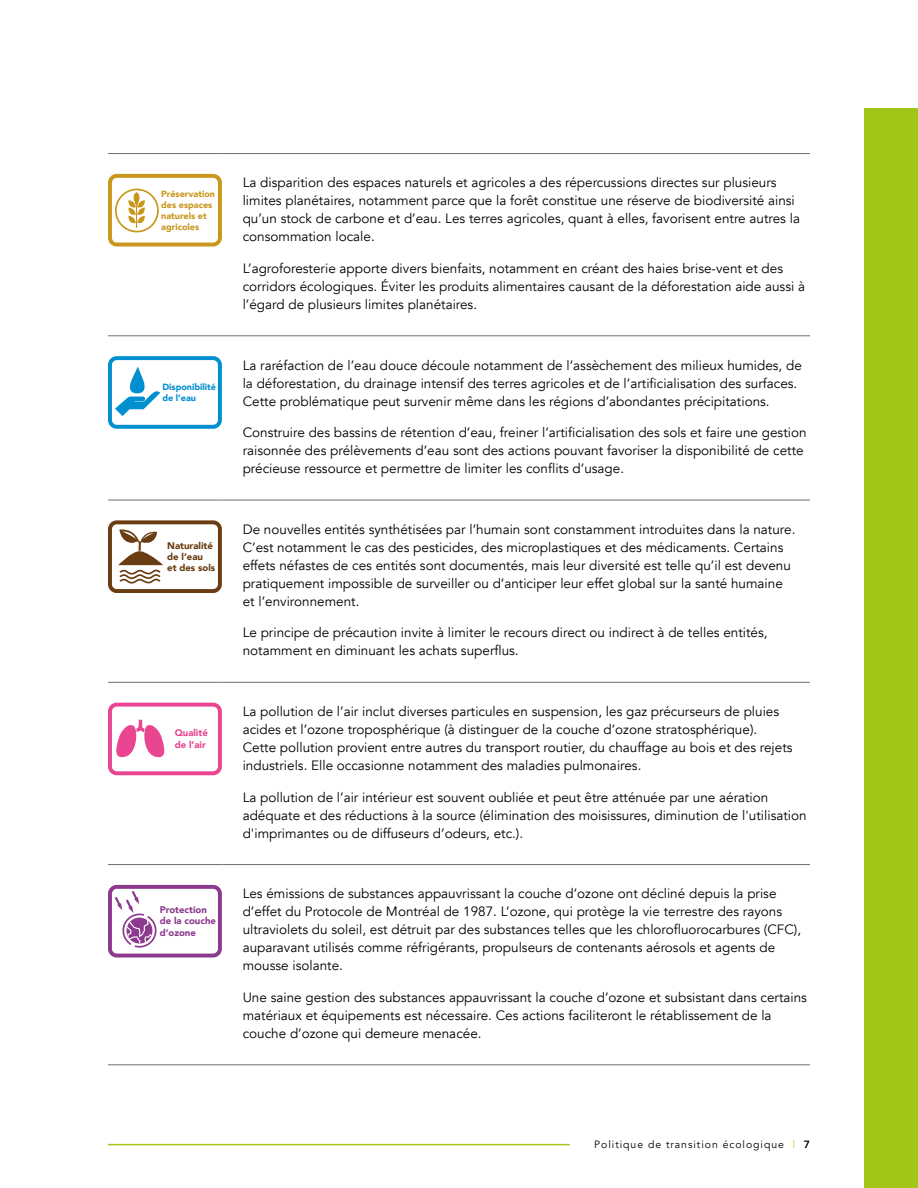
<style>
.page{position:relative;width:918px;height:1188px;background:#fff}
.page>*{position:absolute;margin:0;border:0;box-sizing:border-box;transform-origin:0 0}
.t1{font:13.5px/18px "Avenir";color:#000}
.t2{font:10.5px "Avenir";letter-spacing:.09em;color:#000}
.t3{font:900 9.6px/11.4px "Avenir";color:#8c3a8e}
.t4{font:900 9.6px/11.4px "Avenir";color:#693c11}
.t5{font:900 9.6px/11.4px "Avenir";color:#e94591}
.t6{font:900 9px/10.8px "Avenir";color:#c8971b}
.t7{font:900 9px/10.8px "Avenir";color:#008fcf}
.s1{color:#a2c617}
.s2{font-weight:800}
</style>
<div class="page">
<div style="left:864px;top:108px;width:54px;height:1080px;background:#a2c617"></div>
<hr style="left:108px;top:1144px;width:462px;height:1px;background:#a2c617">
<hr style="left:108px;top:336px;width:114px;height:1px;background:#706f6f">
<hr style="left:108px;top:500px;width:114px;height:1px;background:#706f6f">
<hr style="left:108px;top:682px;width:114px;height:1px;background:#706f6f">
<hr style="left:108px;top:864px;width:114px;height:1px;background:#706f6f">
<hr style="left:222px;top:153px;width:588px;height:1px;background:#706f6f">
<hr style="left:222px;top:336px;width:588px;height:1px;background:#706f6f">
<hr style="left:222px;top:500px;width:588px;height:1px;background:#706f6f">
<hr style="left:222px;top:682px;width:588px;height:1px;background:#706f6f">
<hr style="left:222px;top:864px;width:588px;height:1px;background:#706f6f">
<hr style="left:222px;top:1065px;width:588px;height:1px;background:#706f6f">
<hr style="left:108px;top:153px;width:114px;height:1px;background:#706f6f">
<hr style="left:108px;top:1065px;width:114px;height:1px;background:#706f6f">
<div style="left:108px;top:174px;width:114px;height:72px;border:4px solid #c8971b;border-radius:7px"></div>
<svg style="left:128px;top:192px;width:17px;height:37px"></svg>
<div style="left:115px;top:189px;width:44px;height:43px;border:2px solid #c8971b;border-radius:50%"></div>
<div style="left:108px;top:356px;width:114px;height:73px;border:4px solid #008fcf;border-radius:7px"></div>
<svg style="left:115px;top:367px;width:45px;height:49px"></svg>
<div style="left:108px;top:520px;width:114px;height:73px;border:4px solid #693c11;border-radius:7px"></div>
<svg style="left:118px;top:529px;width:45px;height:55px"></svg>
<div style="left:108px;top:703px;width:114px;height:72px;border:4px solid #e94591;border-radius:7px"></div>
<svg style="left:116px;top:719px;width:49px;height:39px"></svg>
<div style="left:108px;top:885px;width:114px;height:72px;border:4px solid #8c3a8e;border-radius:7px"></div>
<svg style="left:115px;top:891px;width:42px;height:57px"></svg>
<p class="t6" style="left:161px;top:189px;width:55px">Préservation des espaces naturels et agricoles</p>
<p class="t7" style="left:162px;top:381px;width:55px">Disponibilité de l’eau</p>
<p class="t4" style="left:167px;top:539px;width:50px">Naturalité de l’eau<br>et des sols</p>
<p class="t5" style="left:175px;top:727px;width:35px">Qualité de l’air</p>
<p class="t3" style="left:160px;top:904px;width:58px">Protection de la couche d’ozone</p>
<p class="t1" style="left:243px;top:174px;width:559px">La disparition des espaces naturels et agricoles a des répercussions directes sur plusieurs limites planétaires, notamment parce que la forêt constitue une réserve de biodiversité ainsi qu’un stock de carbone et d’eau. Les terres agricoles, quant à elles, favorisent entre autres la consommation locale.</p>
<p class="t1" style="left:243px;top:259px;width:564px">L’agroforesterie apporte divers bienfaits, notamment en créant des haies brise-vent et des corridors écologiques. Éviter les produits alimentaires causant de la déforestation aide aussi à l’égard de plusieurs limites planétaires.</p>
<p class="t1" style="left:243px;top:356px;width:561px">La raréfaction de l’eau douce découle notamment de l’assèchement des milieux humides, de la déforestation, du drainage intensif des terres agricoles et de l’artificialisation des surfaces.<br>Cette problématique peut survenir même dans les régions d’abondantes précipitations.</p>
<p class="t1" style="left:243px;top:424px;width:565px">Construire des bassins de rétention d’eau, freiner l’artificialisation des sols et faire une gestion raisonnée des prélèvements d’eau sont des actions pouvant favoriser la disponibilité de cette précieuse ressource et permettre de limiter les conflits d’usage.</p>
<p class="t1" style="left:243px;top:520px;width:554px">De nouvelles entités synthétisées par l’humain sont constamment introduites dans la nature.<br>C’est notamment le cas des pesticides, des microplastiques et des médicaments. Certains effets néfastes de ces entités sont documentés, mais leur diversité est telle qu’il est devenu pratiquement impossible de surveiller ou d’anticiper leur effet global sur la santé humaine et l’environnement.</p>
<p class="t1" style="left:243px;top:624px;width:526px">Le principe de précaution invite à limiter le recours direct ou indirect à de telles entités, notamment en diminuant les achats superflus.</p>
<p class="t1" style="left:243px;top:703px;width:551px">La pollution de l’air inclut diverses particules en suspension, les gaz précurseurs de pluies acides et l’ozone troposphérique (à distinguer de la couche d’ozone stratosphérique).<br>Cette pollution provient entre autres du transport routier, du chauffage au bois et des rejets industriels. Elle occasionne notamment des maladies pulmonaires.</p>
<p class="t1" style="left:243px;top:788px;width:565px">La pollution de l’air intérieur est souvent oubliée et peut être atténuée par une aération adéquate et des réductions à la source (élimination des moisissures, diminution de l'utilisation d'imprimantes ou de diffuseurs d’odeurs, etc.).</p>
<p class="t1" style="left:243px;top:885px;width:560px">Les émissions de substances appauvrissant la couche d’ozone ont décliné depuis la prise d’effet du Protocole de Montréal de 1987. L’ozone, qui protège la vie terrestre des rayons ultraviolets du soleil, est détruit par des substances telles que les chlorofluorocarbures (CFC), auparavant utilisés comme réfrigérants, propulseurs de contenants aérosols et agents de mousse isolante.</p>
<p class="t1" style="left:243px;top:988px;width:566px">Une saine gestion des substances appauvrissant la couche d’ozone et subsistant dans certains matériaux et équipements est nécessaire. Ces actions faciliteront le rétablissement de la couche d’ozone qui demeure menacée.</p>
<p class="t2" style="left:594px;top:1138px;width:217px">Politique de transition écologique <span class="s1">|</span> <span class="s2">7</span></p>
</div>
